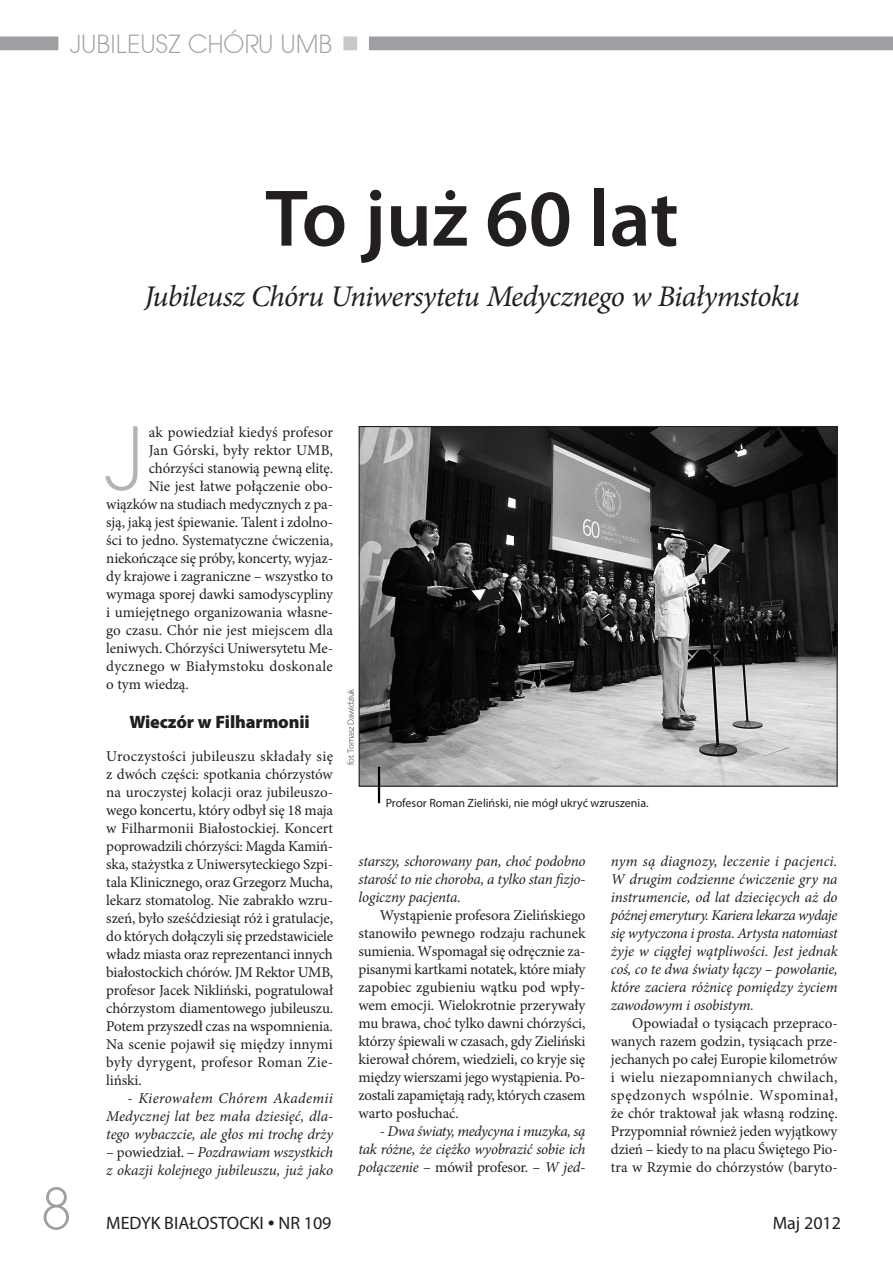
<style>
.page{position:relative;width:893px;height:1263px;background:#fff}
.page>*{position:absolute;margin:0;border:0;box-sizing:border-box;transform-origin:0 0}
.TXT_1_LITERA{font:82.5px "EFN Straight New";color:#b2b3b7}
.TXT_PODPISY{font:600 81px "Myriad Pro";color:#231f20}
.t1{font:54px "EFN Straight New";color:#9d9fa2}
.TXT_PODSTAWOWY{font:italic 30px "Minion Pro";letter-spacing:-.025em;color:#231f20}
.TXT_Nag__GÓRA{font:24px "EFN Straight New";color:#9d9fa2}
.t2{font:18px "Myriad Pro";color:#231f20}
.TXT_Nag__DUŻE{font:900 18px "Myriad Pro";letter-spacing:-.005em;color:#231f20}
.TXT_PODSTAWOWY-2{font:15px/18px "Minion Pro";letter-spacing:-.005em;color:#231f20;text-align:justify}
.TXT_POD_Z_AKAP{font:15px/18px "Minion Pro";letter-spacing:-.015em;color:#231f20;text-align:justify}
.TXT_POD_Z_AKAP-2{font:italic 15px/18px "Minion Pro";letter-spacing:-.01em;color:#231f20;text-align:justify}
.TXT_PODSTAWOWY-3{font:15px "Minion Pro";letter-spacing:.02em;color:#231f20}
.TXT_PODPISY-2{font:12px "Myriad Pro";color:#231f20}
.TXT_Nag__DUŻE-2{font:300 9px "Myriad Pro";letter-spacing:-.02em;color:#231f20}
.s1{font-style:normal}
.s2{font-family:"Adobe Garamond Pro"}
</style>
<div class="page">
<div style="left:336px;top:29px;width:29px;height:29px;background:#c7c8ca;border:8px solid #fff"></div>
<svg style="left:0;top:36px;width:59px;height:15px"></svg>
<svg style="left:361px;top:29px;width:532px;height:29px"></svg>
<img style="left:361px;top:428px;width:475px;height:357px">
<hr style="left:378px;top:767px;width:2px;height:36px;background:#000">
<p class="TXT_Nag__GÓRA" style="left:70px;top:29px;width:264px">JUBILEUSZ CHÓRU UMB</p>
<p class="TXT_PODPISY" style="left:265px;top:167px;width:415px">To już 60 lat</p>
<p class="TXT_PODSTAWOWY" style="left:145px;top:276px;width:657px">Jubileusz Chóru Uniwersytetu Medycznego w Białymstoku</p>
<h3 class="t1" style="left:41px;top:1176px;width:32px">8</h3>
<p class="TXT_1_LITERA" style="left:105px;top:408px;width:40px">J</p>
<p class="TXT_PODSTAWOWY-2" style="left:149px;top:423px;width:186px">ak powiedział kiedyś profesor</p>
<p class="TXT_PODSTAWOWY-2" style="left:149px;top:441px;width:186px">Jan Górski, były rektor UMB,</p>
<p class="TXT_PODSTAWOWY-2" style="left:149px;top:459px;width:186px">chórzyści stanowią pewną elitę.</p>
<p class="TXT_PODSTAWOWY-2" style="left:149px;top:477px;width:186px">Nie jest łatwe połączenie obo-</p>
<p class="TXT_PODSTAWOWY-2" style="left:106px;top:495px;width:228px">wiązków na studiach medycznych z pa-</p>
<p class="TXT_PODSTAWOWY-2" style="left:106px;top:513px;width:228px">sją, jaką jest śpiewanie. Talent i zdolno-</p>
<p class="TXT_PODSTAWOWY-2" style="left:106px;top:531px;width:228px">ści to jedno. Systematyczne ćwiczenia,</p>
<p class="TXT_PODSTAWOWY-2" style="left:106px;top:549px;width:228px">niekończące się próby, koncerty, wyjaz-</p>
<p class="TXT_PODSTAWOWY-2" style="left:106px;top:567px;width:228px">dy krajowe i zagraniczne – wszystko to</p>
<p class="TXT_PODSTAWOWY-2" style="left:106px;top:585px;width:228px">wymaga sporej dawki samodyscypliny</p>
<p class="TXT_PODSTAWOWY-2" style="left:106px;top:603px;width:228px">i umiejętnego organizowania własne-</p>
<p class="TXT_PODSTAWOWY-2" style="left:106px;top:621px;width:228px">go czasu. Chór nie jest miejscem dla</p>
<p class="TXT_PODSTAWOWY-2" style="left:106px;top:639px;width:228px">leniwych. Chórzyści Uniwersytetu Me-</p>
<p class="TXT_PODSTAWOWY-3" style="left:106px;top:656px;width:228px">dycznego w Białymstoku doskonale</p>
<p class="TXT_PODSTAWOWY-2" style="left:106px;top:675px;width:84px">o tym wiedzą.</p>
<p class="TXT_Nag__DUŻE" style="left:130px;top:710px;width:182px">Wieczór w Filharmonii</p>
<p class="TXT_PODSTAWOWY-2" style="left:106px;top:747px;width:228px">Uroczystości jubileuszu składały się z dwóch części: spotkania chórzystów na uroczystej kolacji oraz jubileuszo&shy;wego koncertu, który odbył się 18 maja w Filharmonii Białostockiej. Koncert poprowadzili chórzyści: Magda Kamiń&shy;ska, stażystka z Uniwersyteckiego Szpi&shy;tala Klinicznego, oraz Grzegorz Mucha, lekarz stomatolog. Nie zabrakło wzru&shy;szeń, było sześćdziesiąt róż i gratulacje, do których dołączyli się przedstawiciele władz miasta oraz reprezentanci innych białostockich chórów. JM Rektor UMB, profesor Jacek Nikliński, pogratulował chórzystom diamentowego jubileuszu.<br>Potem przyszedł czas na wspomnienia.<br>Na scenie pojawił się między innymi były dyrygent, profesor Roman Zie&shy;liński.</p>
<p class="TXT_POD_Z_AKAP-2" style="left:106px;top:1089px;width:228px;text-indent:21px"><span class="s1">-</span> Kierowałem Chórem Akademii Medycznej lat bez mała dziesięć, dla&shy;tego wybaczcie, ale głos mi trochę drży</p>
<p class="TXT_POD_Z_AKAP-2" style="left:106px;top:1143px;width:228px"><span class="s1">– powiedział. –</span> Pozdrawiam wszystkich z okazji kolejnego jubileuszu, już jako</p>
<p class="TXT_Nag__DUŻE-2" style="left:345px;top:765px;width:78px;rotate:-90deg">fot. Tomasz Dawidziuk</p>
<p class="TXT_PODPISY-2" style="left:386px;top:795px;width:264px">Profesor Roman Zieliński, nie mógł ukryć wzruszenia.</p>
<p class="TXT_POD_Z_AKAP-2" style="left:359px;top:852px;width:228px">starszy, schorowany pan, choć podobno starość to nie choroba, a tylko stan fizjo&shy;logiczny pacjenta.</p>
<p class="TXT_POD_Z_AKAP" style="left:359px;top:906px;width:228px;text-indent:21px">Wystąpienie profesora Zielińskiego stanowiło pewnego rodzaju rachunek sumienia. Wspomagał się odręcznie za&shy;pisanymi kartkami notatek, które miały zapobiec zgubieniu wątku pod wpły&shy;wem emocji. Wielokrotnie przerywały mu brawa, choć tylko dawni chórzyści, którzy śpiewali w czasach, gdy Zieliński kierował chórem, wiedzieli, co kryje się między wierszami jego wystąpienia. Po&shy;zostali zapamiętają rady, których czasem warto posłuchać.</p>
<p class="TXT_POD_Z_AKAP-2" style="left:359px;top:1122px;width:228px;text-indent:21px"><span class="s1">-</span> Dwa światy, medycyna i muzyka, są tak różne, że ciężko wyobrazić sobie ich połączenie <span class="s1">– mówił profesor. –</span> W jed-</p>
<p class="TXT_POD_Z_AKAP-2" style="left:611px;top:852px;width:228px">nym są diagnozy, leczenie i pacjenci.<br>W drugim codzienne ćwiczenie gry na instrumencie, od lat dziecięcych aż do późnej emerytury. Kariera lekarza wydaje się wytyczona i prosta. Artysta natomiast żyje w ciągłej wątpliwości. Jest jednak coś, co te dwa światy łączy – powołanie, które zaciera różnicę pomiędzy życiem zawodowym i osobistym.</p>
<p class="TXT_POD_Z_AKAP" style="left:611px;top:1014px;width:228px;text-indent:21px">Opowiadał o tysiącach przepraco&shy;wanych razem godzin, tysiącach prze&shy;jechanych po całej Europie kilometrów i wielu niezapomnianych chwilach, spędzonych wspólnie. Wspominał, że chór traktował jak własną rodzinę.<br>Przypomniał również jeden wyjątkowy dzień – kiedy to na placu Świętego Pio&shy;tra w Rzymie do chórzystów (baryto-</p>
<p class="t2" style="left:106px;top:1212px;width:227px">MEDYK BIAŁOSTOCKI <span class="s2">•</span> NR 109</p>
<p class="t2" style="left:773px;top:1212px;width:70px">Maj 2012</p>
</div>
